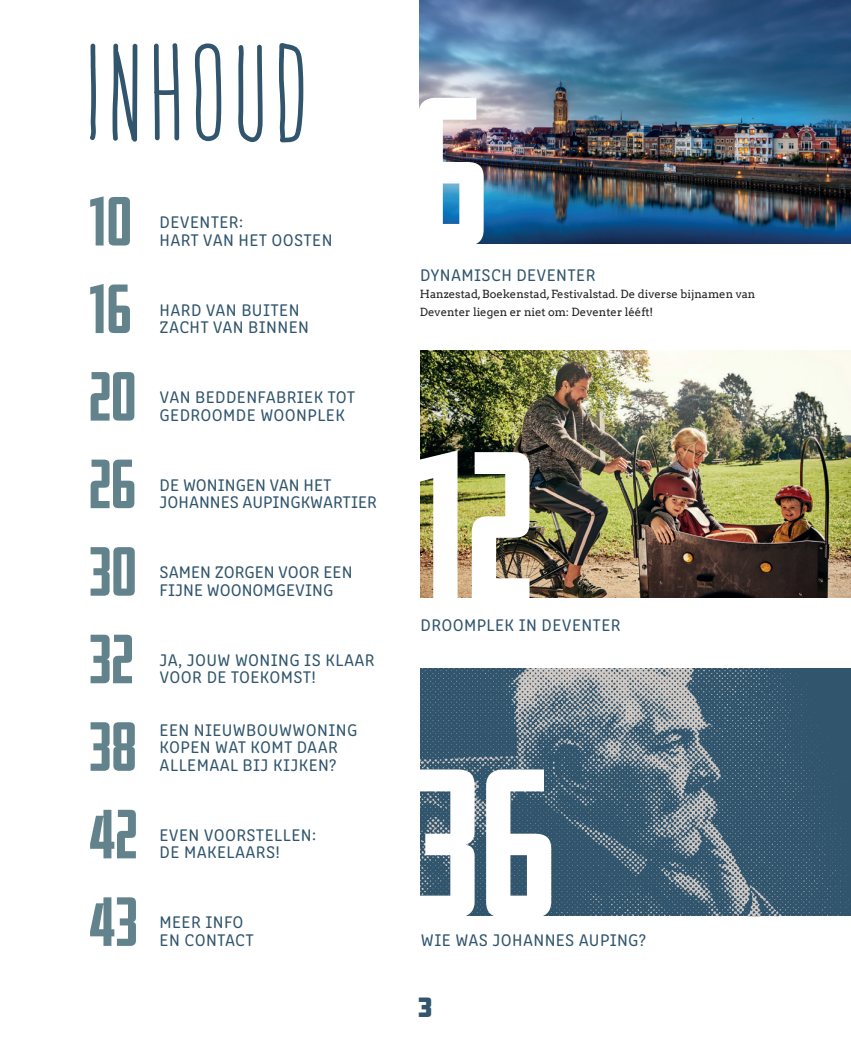
<style>
.page{position:relative;width:851px;height:1053px;background:#fff}
.page>*{position:absolute;margin:0;border:0;box-sizing:border-box;transform-origin:0 0}
.t1{font:900 185.38px/317.1px "Fresno";color:#fff}
.t2{font:700 138.38px "Montana";letter-spacing:.01em;color:#30556d}
.t3{font:900 60.75px/87.5px "Fresno";color:#62838c;text-align:justify}
.t4{font:900 24.25px "Amboy";color:#30556d}
.t5{font:17.5px/17.5px "Clone Rounded";letter-spacing:.02em;color:#30556d}
.t6{font:17.5px/17.5px "Clone Rounded";color:#30556d}
.t7{font:11.25px/17.5px "Arvo";color:#231f20}
</style>
<div class="page">
<img style="left:420px;top:0;width:430px;height:244px">
<img style="left:420px;top:668px;width:430px;height:248px">
<img style="left:420px;top:350px;width:430px;height:247px">
<div style="left:402px;top:231px;width:41px;height:23px;background:#fff"></div>
<h2 class="t2" style="left:86px;top:14px;width:230px">INHOUD</h2>
<h3 class="t3" style="left:89px;top:177px;width:44px">10</h3>
<h3 class="t3" style="left:89px;top:265px;width:50px">16<br>20<br>26<br>30<br>32<br>38<br>42<br>43</h3>
<p class="t5" style="left:160px;top:212px;width:174px">DEVENTER:<br>HART VAN HET OOSTEN</p>
<p class="t5" style="left:160px;top:299px;width:151px">HARD VAN BUITEN<br>ZACHT VAN BINNEN</p>
<p class="t5" style="left:160px;top:387px;width:197px">VAN BEDDENFABRIEK TOT<br>GEDROOMDE WOONPLEK</p>
<p class="t6" style="left:160px;top:474px;width:219px">DE WONINGEN VAN HET<br>JOHANNES AUPINGKWARTIER</p>
<p class="t6" style="left:160px;top:562px;width:194px">SAMEN ZORGEN VOOR EEN<br>FIJNE WOONOMGEVING</p>
<p class="t5" style="left:160px;top:649px;width:216px">JA, JOUW WONING IS KLAAR<br>VOOR DE TOEKOMST!</p>
<p class="t5" style="left:160px;top:719px;width:199px">EEN NIEUWBOUWWONING<br>KOPEN WAT KOMT DAAR<br>ALLEMAAL BIJ KIJKEN?</p>
<p class="t5" style="left:160px;top:824px;width:158px">EVEN VOORSTELLEN:<br>DE MAKELAARS!</p>
<p class="t5" style="left:160px;top:912px;width:96px">MEER INFO<br>EN CONTACT</p>
<h1 class="t1" style="left:412px;top:13px;width:78px">6</h1>
<p class="t5" style="left:420px;top:264px;width:177px">DYNAMISCH DEVENTER</p>
<p class="t7" style="left:420px;top:285px;width:337px">Hanzestad, Boekenstad, Festivalstad. De diverse bijnamen van<br>Deventer liegen er niet om: Deventer lééft!</p>
<h1 class="t1" style="left:412px;top:367px;width:146px">12<br>36</h1>
<p class="t5" style="left:420px;top:614px;width:202px">DROOMPLEK IN DEVENTER</p>
<p class="t5" style="left:421px;top:929px;width:227px">WIE WAS JOHANNES AUPING?</p>
<h3 class="t4" style="left:418px;top:993px;width:15px">3</h3>
</div>
